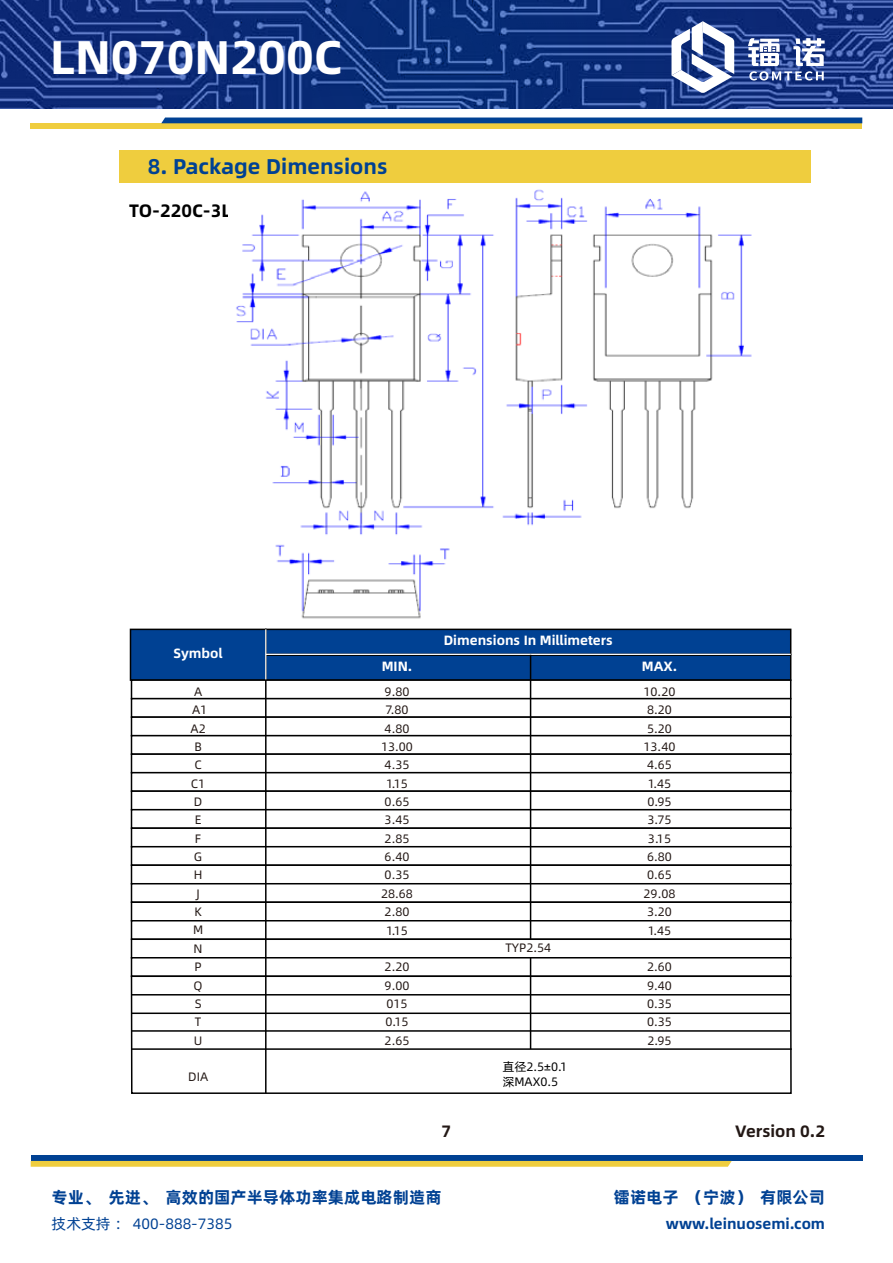
<style>
.page{position:relative;width:893px;height:1263px;background:#fff}
.page>*{position:absolute;margin:0;border:0;box-sizing:border-box;transform-origin:0 0}
.t1{font:47.25px "Alibaba Pu Hui Ti B";color:#fff}
.t2{font:21.3px "Alibaba Pu Hui Ti B";color:#004193}
.t3{font:18px "Alibaba Pu Hui Ti B";color:#000}
.t4{font:16.5px "Alibaba Pu Hui Ti B";color:#004193}
.t5{font:16.5px "Alibaba Pu Hui Ti B";color:#231815}
.t6{font:15px "Alibaba Pu Hui Ti B";color:#004193}
.t7{font:15px "Alibaba Pu Hui Ti R";color:#004193}
.t8{font:13.5px "Alibaba Pu Hui Ti B";color:#fff}
.t9{font:12.3px/18.3px "Alibaba Pu Hui Ti R";color:#231815;text-align:center}
.t10{font:12.3px/14.7px "Alibaba Pu Hui Ti R";color:#000}
</style>
<div class="page">
<div style="left:31px;top:1155px;width:831px;height:6px;background:#004193"></div>
<svg style="left:31px;top:1161px;width:701px;height:6px"></svg>
<svg style="left:0;top:0;width:893px;height:108px"></svg>
<div style="left:31px;top:123px;width:831px;height:6px;background:#efcd3e"></div>
<div style="left:161px;top:118px;width:701px;height:5px;background:#004193"></div>
<svg style="left:671px;top:21px;width:63px;height:72px"></svg>
<svg style="left:748px;top:38px;width:77px;height:43px"></svg>
<div style="left:119px;top:150px;width:692px;height:32px;background:#efcd3e"></div>
<div style="left:130px;top:629px;width:137px;height:52px;background:#004193;border:2px solid #000"></div>
<div style="left:265px;top:654px;width:526px;height:27px;background:#004193;border:2px solid #000"></div>
<div style="left:265px;top:629px;width:526px;height:26px;background:#004193;border:2px solid #000"></div>
<hr style="left:266px;top:654px;width:525px;height:1px;background:#fff">
<hr style="left:265px;top:629px;width:1px;height:51px;background:#fff">
<div style="left:131px;top:679px;width:660px;height:20px;background:#fff;border:2px solid #000"></div>
<div style="left:131px;top:698px;width:660px;height:20px;background:#fff;border:2px solid #000"></div>
<div style="left:131px;top:716px;width:660px;height:20px;background:#fff;border:2px solid #000"></div>
<div style="left:131px;top:735px;width:660px;height:20px;background:#fff;border:2px solid #000"></div>
<div style="left:131px;top:753px;width:660px;height:20px;background:#fff;border:2px solid #000"></div>
<div style="left:131px;top:772px;width:660px;height:20px;background:#fff;border:2px solid #000"></div>
<div style="left:131px;top:790px;width:660px;height:20px;background:#fff;border:2px solid #000"></div>
<div style="left:131px;top:809px;width:660px;height:20px;background:#fff;border:2px solid #000"></div>
<div style="left:131px;top:827px;width:660px;height:20px;background:#fff;border:2px solid #000"></div>
<div style="left:131px;top:846px;width:660px;height:20px;background:#fff;border:2px solid #000"></div>
<div style="left:131px;top:864px;width:660px;height:20px;background:#fff;border:2px solid #000"></div>
<div style="left:131px;top:883px;width:660px;height:20px;background:#fff;border:2px solid #000"></div>
<div style="left:131px;top:901px;width:660px;height:20px;background:#fff;border:2px solid #000"></div>
<div style="left:131px;top:920px;width:660px;height:20px;background:#fff;border:2px solid #000"></div>
<div style="left:131px;top:938px;width:660px;height:20px;background:#fff;border:2px solid #000"></div>
<div style="left:131px;top:957px;width:660px;height:20px;background:#fff;border:2px solid #000"></div>
<div style="left:131px;top:975px;width:661px;height:119px;border:2px solid #000"></div>
<hr style="left:530px;top:655px;width:1px;height:192px;background:#000">
<hr style="left:265px;top:680px;width:2px;height:413px;background:#000">
<svg style="left:530px;top:847px;width:1px;height:37px"></svg>
<hr style="left:530px;top:958px;width:1px;height:91px;background:#000">
<hr style="left:530px;top:884px;width:1px;height:55px;background:#000">
<hr style="left:131px;top:994px;width:660px;height:1px;background:#000">
<hr style="left:131px;top:1012px;width:660px;height:2px;background:#000">
<hr style="left:131px;top:1030px;width:659px;height:2px;background:#000">
<hr style="left:131px;top:1048px;width:661px;height:2px;background:#000">
<img style="left:236px;top:189px;width:516px;height:430px">
<h1 class="t1" style="left:50px;top:20px;width:294px">LN070N200C</h1>
<h2 class="t2" style="left:148px;top:149px;width:241px">8. Package Dimensions</h2>
<h3 class="t3" style="left:129px;top:197px;width:103px">TO-220C-3L</h3>
<p class="t8" style="left:444px;top:630px;width:171px">Dimensions In Millimeters</p>
<p class="t8" style="left:174px;top:643px;width:51px">Symbol</p>
<p class="t8" style="left:382px;top:656px;width:32px">MIN.</p>
<p class="t8" style="left:642px;top:656px;width:37px">MAX.</p>
<p class="t9" style="left:381px;top:682px;width:33px">9.80<br>7.80<br>4.80<br>13.00<br>4.35<br>1.15<br>0.65<br>3.45<br>2.85<br>6.40<br>0.35<br>28.68<br>2.80<br>1.15</p>
<p class="t9" style="left:385px;top:957px;width:26px;text-align:left">2.20<br>9.00<br>015<br>0.15<br>2.65</p>
<p class="t9" style="left:644px;top:682px;width:33px">10.20<br>8.20<br>5.20<br>13.40<br>4.65<br>1.45<br>0.95<br>3.75<br>3.15<br>6.80<br>0.65<br>29.08<br>3.20<br>1.45</p>
<p class="t9" style="left:647px;top:957px;width:26px;text-align:justify">2.60<br>9.40<br>0.35<br>0.35<br>2.95</p>
<p class="t9" style="left:191px;top:682px;width:18px">A<br>A1<br>A2<br>B<br>C<br>C1<br>D<br>E<br>F<br>G<br>H<br>J<br>K<br>M<br>N<br>P<br>Q<br>S<br>T<br>U</p>
<p class="t9" style="left:188px;top:1067px;width:22px">DIA</p>
<p class="t10" style="left:502px;top:1059px;width:66px">直径2.5±0.1深MAX0.5</p>
<p class="t9" style="left:505px;top:937px;width:47px">TYP2.54</p>
<h3 class="t5" style="left:442px;top:1118px;width:11px">7</h3>
<h3 class="t5" style="left:735px;top:1118px;width:91px">Version 0.2</h3>
<h3 class="t4" style="left:52px;top:1184px;width:391px">专业、先进、高效的国产半导体功率集成电路制造商</h3>
<h3 class="t4" style="left:614px;top:1184px;width:213px">镭诺电子（宁波）有限公司</h3>
<p class="t7" style="left:52px;top:1213px;width:182px">技术支持： 400-888-7385</p>
<p class="t6" style="left:666px;top:1212px;width:161px">www.leinuosemi.com</p>
</div>
